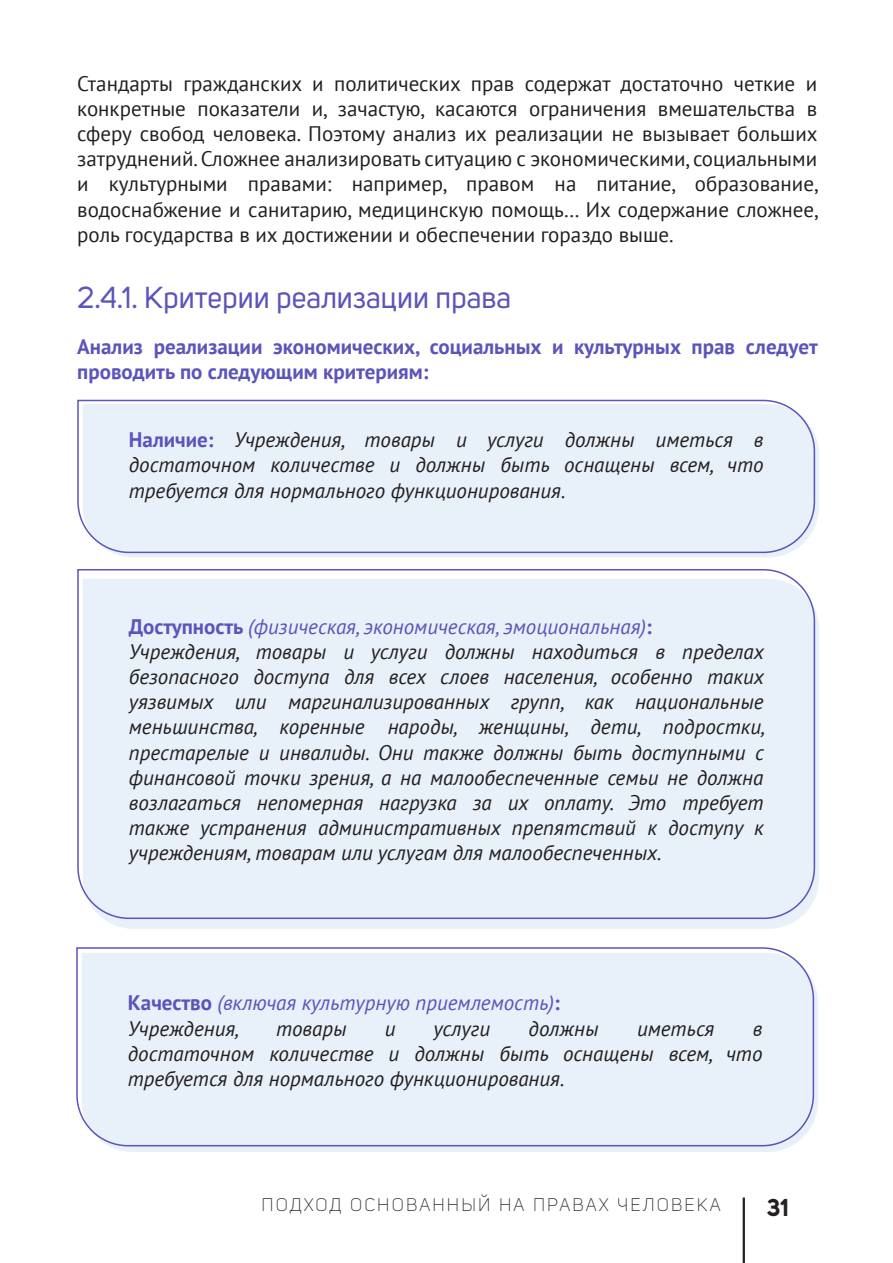
<style>
.page{position:relative;width:893px;height:1263px;background:#fff}
.page>*{position:absolute;margin:0;border:0;box-sizing:border-box;transform-origin:0 0}
.t1{font:30px "Uni Sans";color:#5b54ba}
.t2{font:700 24px "Uni Sans";color:#231f20}
.t3{font:italic 21px/25.2px "PT Sans";color:#231f20;text-align:justify}
.t4{font:21px/25.2px "PT Sans";color:#231f20;text-align:justify}
.t5{font:700 21px/25.2px "PT Sans";color:#5b54ba}
.t6{font:italic 21px/25.2px "PT Sans";color:#5b54ba}
.t7{font:300 18px "Uni Sans";letter-spacing:.12em;color:#231f20}
.s1{font-weight:700;font-style:normal;color:#5b54ba}
.s2{color:#5b54ba}
.s3{font-weight:700;font-style:normal}
.s4{color:#231f20}
</style>
<div class="page">
<hr style="left:743px;top:1197px;width:2px;height:66px;background:#231f20">
<svg style="left:117px;top:439px;width:702px;height:118px;background:#eaf1f9"></svg>
<svg style="left:77px;top:399px;width:739px;height:155px;background:#e5edf7"></svg>
<div style="left:106px;top:613px;width:713px;height:316px;background:#e8f0f9"></div>
<div style="left:77px;top:569px;width:739px;height:351px;background:#e8f0f9"></div>
<svg style="left:112px;top:987px;width:706px;height:165px;background:#e9f1f9"></svg>
<div style="left:76px;top:947px;width:739px;height:200px;background:#e8f0f9"></div>
<p class="t4" style="left:77px;top:70px;width:743px">Стандарты гражданских и политических прав содержат достаточно четкие и конкретные показатели и, зачастую, касаются ограничения вмешательства в сферу свобод человека. Поэтому анализ их реализации не вызывает больших затруднений. Сложнее анализировать ситуацию с экономическими, социальными и культурными правами: например, правом на питание, образование, водоснабжение и санитарию, медицинскую помощь… Их содержание сложнее, роль государства в их достижении и обеспечении гораздо выше.</p>
<h1 class="t1" style="left:77px;top:280px;width:435px">2.4.1. Критерии реализации права</h1>
<p class="t5" style="left:77px;top:334px;width:742px">Анализ реализации экономических, социальных и культурных прав следует проводить по следующим критериям:</p>
<p class="t3" style="left:129px;top:427px;width:636px"><span class="s1">Наличие:</span> Учреждения, товары и услуги должны иметься в достаточном количестве и должны быть оснащены всем, что требуется для нормального функционирования.</p>
<p class="t3" style="left:129px;top:613px;width:638px;text-align:left"><span class="s1">Доступность</span> <span class="s2">(физическая, экономическая, эмоциональная)</span><span class="s1">:<br></span>Учреждения, товары и услуги должны находиться в пределах безопасного доступа для всех слоев населения, особенно таких уязвимых или маргинализированных групп, как национальные меньшинства, коренные народы, женщины, дети, подростки, престарелые и инвалиды. Они также должны быть доступными с финансовой точки зрения, а на малообеспеченные семьи не должна возлагаться непомерная нагрузка за их оплату. Это требует также устранения административных препятствий к доступу к учреждениям, товарам или услугам для малообеспеченных.</p>
<p class="t6" style="left:128px;top:990px;width:433px"><span class="s3">Качество</span> (включая культурную приемлемость)<span class="s3">:<br></span><span class="s4">Учреждения,</span></p>
<p class="t3" style="left:276px;top:1015px;width:72px">товары</p>
<p class="t3" style="left:385px;top:1015px;width:12px">и</p>
<p class="t3" style="left:434px;top:1015px;width:58px">услуги</p>
<p class="t3" style="left:529px;top:1015px;width:71px">должны</p>
<p class="t3" style="left:637px;top:1015px;width:79px">иметься</p>
<p class="t3" style="left:128px;top:1015px;width:636px;text-indent:625px">в достаточном количестве и должны быть оснащены всем, что требуется для нормального функционирования.</p>
<p class="t7" style="left:261px;top:1195px;width:461px">ПОДХОД ОСНОВАННЫЙ НА ПРАВАХ ЧЕЛОВЕКА</p>
<p class="t2" style="left:767px;top:1192px;width:24px">31</p>
</div>
